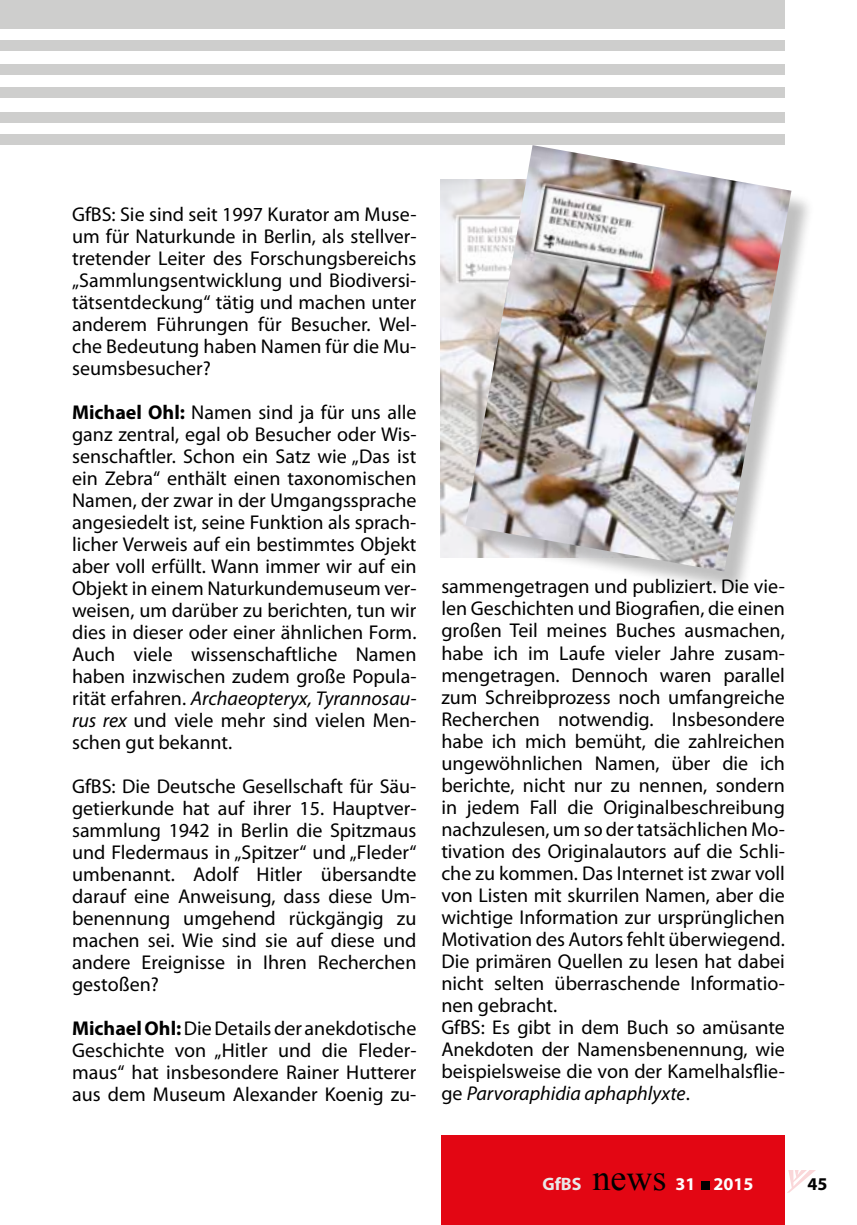
<style>
.page{position:relative;width:857px;height:1225px;background:#fff}
.page>*{position:absolute;margin:0;border:0;box-sizing:border-box;transform-origin:0 0}
.t1{font:20px/22px "Myriad Pro";color:#000;text-align:justify}
.t2{font:700 18px "Myriad Pro";color:#fdfdfd}
.t3{font:700 18px "Myriad Pro";color:#000}
.s1{font-weight:700}
.s2{font-style:italic}
.s3{color:#e9e9e9}
.s4{font-family:"Times New Roman";font-weight:400;font-size:36px;color:#000}
</style>
<div class="page">
<div style="left:441px;top:1136px;width:343px;height:89px;background:#e30613"></div>
<div style="left:0;top:40px;width:784px;height:10px;background:#cececd"></div>
<div style="left:0;top:87px;width:784px;height:11px;background:#cececd"></div>
<div style="left:0;top:112px;width:784px;height:11px;background:#cececd"></div>
<div style="left:0;top:134px;width:784px;height:11px;background:#cececd"></div>
<div style="left:0;top:64px;width:784px;height:11px;background:#cececd"></div>
<div style="left:0;top:0;width:784px;height:28px;background:#cececd"></div>
<div style="left:700px;top:1180px;width:9px;height:9px;background:#000"></div>
<svg style="left:788px;top:1170px;width:27px;height:22px"></svg>
<img style="left:440px;top:179px;width:25px;height:378px">
<div style="left:469px;top:149px;width:346px;height:446px;background:#000;opacity:.25"></div>
<img style="left:465px;top:145px;width:326px;height:426px">
<p class="t1" style="left:72px;top:202px;width:346px">GfBS: Sie sind seit 1997 Kurator am Muse&shy;um für Naturkunde in Berlin, als stellver&shy;tretender Leiter des Forschungsbereichs „Sammlungsentwicklung und Biodiversi&shy;tätsentdeckung“ tätig und machen unter anderem Führungen für Besucher. Wel&shy;che Bedeutung haben Namen für die Mu&shy;seumsbesucher?</p>
<p class="t1" style="left:72px;top:400px;width:346px"><span class="s1">Michael Ohl:</span> Namen sind ja für uns alle ganz zentral, egal ob Besucher oder Wis&shy;senschaftler. Schon ein Satz wie „Das ist ein Zebra“ enthält einen taxonomischen Namen, der zwar in der Umgangssprache angesiedelt ist, seine Funktion als sprach&shy;licher Verweis auf ein bestimmtes Objekt aber voll erfüllt. Wann immer wir auf ein Objekt in einem Naturkundemuseum ver&shy;weisen, um darüber zu berichten, tun wir dies in dieser oder einer ähnlichen Form.<br>Auch viele wissenschaftliche Namen haben inzwischen zudem große Popula&shy;rität erfahren. <span class="s2">Archaeopteryx, Tyrannosau&shy;rus rex</span> und viele mehr sind vielen Men&shy;schen gut bekannt.</p>
<p class="t1" style="left:72px;top:774px;width:346px">GfBS: Die Deutsche Gesellschaft für Säu&shy;getierkunde hat auf ihrer 15. Hauptver&shy;sammlung 1942 in Berlin die Spitzmaus und Fledermaus in „Spitzer“ und „Fleder“ umbenannt. Adolf Hitler übersandte darauf eine Anweisung, dass diese Um&shy;benennung umgehend rückgängig zu machen sei. Wie sind sie auf diese und andere Ereignisse in Ihren Recherchen gestoßen?</p>
<p class="t1" style="left:72px;top:1016px;width:346px"><span class="s1">Michael Ohl:</span> Die Details der anekdotische Geschichte von „Hitler und die Fleder&shy;maus“ hat insbesondere Rainer Hutterer aus dem Museum Alexander Koenig zu-</p>
<p class="t1" style="left:441px;top:575px;width:345px;text-align:left">sammengetragen und publiziert. Die vie&shy;len Geschichten und Biografien, die einen großen Teil meines Buches ausmachen, habe ich im Laufe vieler Jahre zusam&shy;mengetragen. Dennoch waren parallel zum Schreibprozess noch umfangreiche Recherchen notwendig. Insbesondere habe ich mich bemüht, die zahlreichen ungewöhnlichen Namen, über die ich berichte, nicht nur zu nennen, sondern in jedem Fall die Originalbeschreibung nachzulesen, um so der tatsächlichen Mo&shy;tivation des Originalautors auf die Schli&shy;che zu kommen. Das Internet ist zwar voll von Listen mit skurrilen Namen, aber die wichtige Information zur ursprünglichen Motivation des Autors fehlt überwiegend.<br>Die primären Quellen zu lesen hat dabei nicht selten überraschende Informatio&shy;nen gebracht.<br>GfBS: Es gibt in dem Buch so amüsante Anekdoten der Namensbenennung, wie beispielsweise die von der Kamelhalsflie&shy;ge <span class="s2">Parvoraphidia aphaphlyxte</span>.</p>
<p class="t2" style="left:542px;top:1172px;width:213px"><span class="s3">GfBS</span> <span class="s4">news</span> 31 2015</p>
<p class="t3" style="left:807px;top:1172px;width:21px">45</p>
</div>
